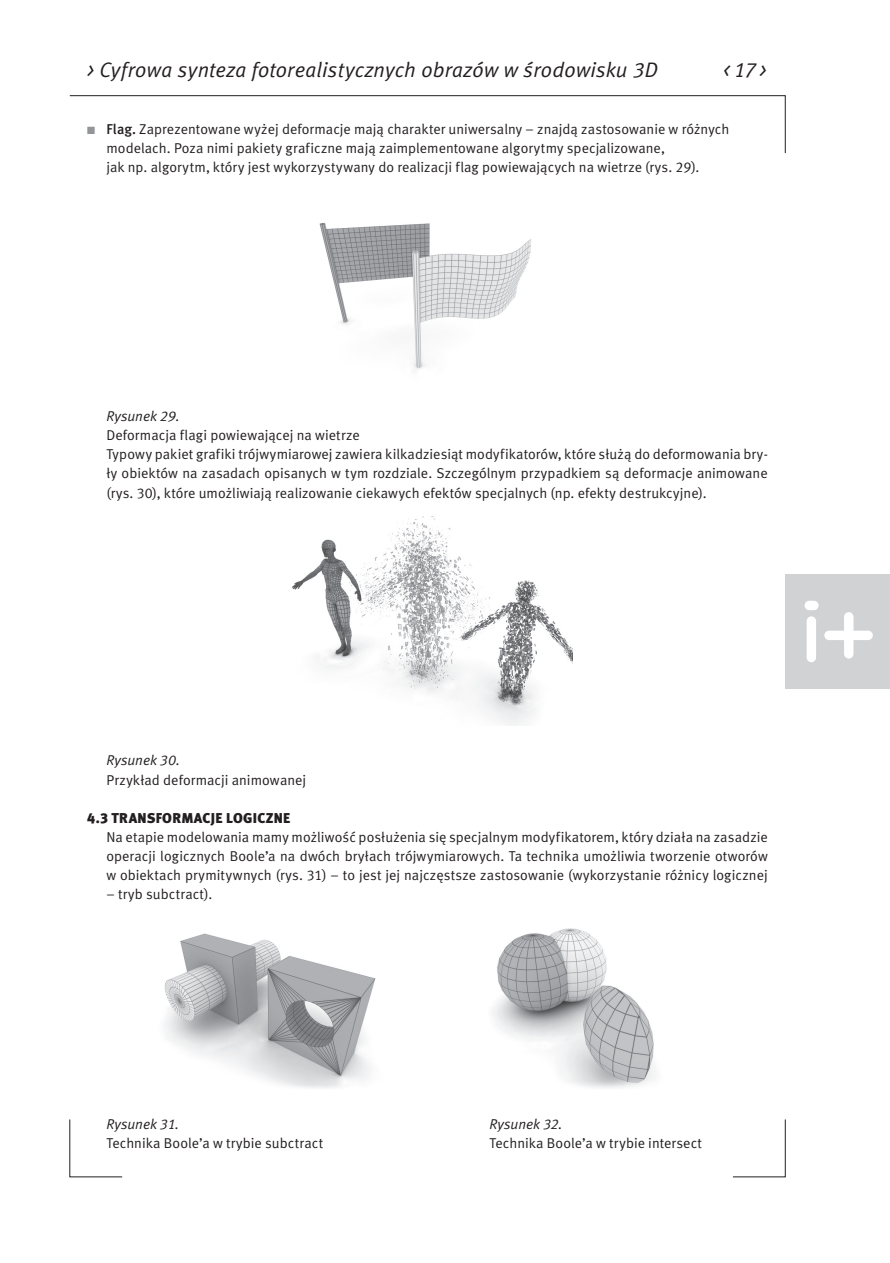
<style>
.page{position:relative;width:890px;height:1263px;background:#fff}
.page>*{position:absolute;margin:0;border:0;box-sizing:border-box;transform-origin:0 0}
.t1{font:italic 21px "Meta Normal CELF";letter-spacing:.01em;color:#231f20}
.t2{font:14.25px/19.2px "Meta Normal CELF";letter-spacing:.005em;color:#231f20}
.t3{font:italic 14.25px "Meta Normal CELF";color:#231f20}
.t4{font:14.25px "Meta Black CELF";letter-spacing:.12em;color:#231f20}
.s1{color:#939598}
.s2{font-family:"Meta Medium CELF"}
</style>
<div class="page">
<svg style="left:69px;top:95px;width:716px;height:58px"></svg>
<svg style="left:69px;top:1119px;width:54px;height:58px"></svg>
<svg style="left:733px;top:1119px;width:52px;height:58px"></svg>
<div style="left:784px;top:574px;width:105px;height:115px;background:#d1d2d4"></div>
<div style="left:806px;top:616px;width:9px;height:46px;background:#fff;border-radius:5px"></div>
<div style="left:804px;top:601px;width:14px;height:9px;background:#fff;border-radius:5px"></div>
<svg style="left:824px;top:612px;width:48px;height:46px"></svg>
<img style="left:319px;top:223px;width:212px;height:147px">
<img style="left:291px;top:517px;width:281px;height:209px">
<img style="left:164px;top:933px;width:212px;height:155px">
<img style="left:492px;top:928px;width:163px;height:160px">
<h1 class="t1" style="left:87px;top:57px;width:572px">&gt; Cyfrowa synteza fotorealistycznych obrazów w środowisku 3D</h1>
<h1 class="t1" style="left:723px;top:57px;width:44px">&lt; 17 &gt;</h1>
<p class="t2" style="left:106px;top:120px;width:624px;text-indent:-19px"><span class="s1">■</span> <span class="s2">Flag.</span> Zaprezentowane wyżej deformacje mają charakter uniwersalny – znajdą zastosowanie w różnych modelach. Poza nimi pakiety graficzne mają zaimplementowane algorytmy specjalizowane,<br>jak np. algorytm, który jest wykorzystywany do realizacji flag powiewających na wietrze (rys. 29).</p>
<p class="t3" style="left:106px;top:408px;width:75px">Rysunek 29.</p>
<p class="t2" style="left:106px;top:426px;width:662px">Deformacja flagi powiewającej na wietrze<br>Typowy pakiet grafiki trójwymiarowej zawiera kilkadziesiąt modyfikatorów, które służą do deformowania bry&shy;ły obiektów na zasadach opisanych w tym rozdziale. Szczególnym przypadkiem są deformacje animowane (rys. 30), które umożliwiają realizowanie ciekawych efektów specjalnych (np. efekty destrukcyjne).</p>
<p class="t3" style="left:106px;top:752px;width:75px">Rysunek 30.</p>
<p class="t2" style="left:106px;top:770px;width:201px">Przykład deformacji animowanej</p>
<p class="t4" style="left:87px;top:809px;width:204px">4.3 TRANSFORMACJ E LOGICZNE</p>
<p class="t2" style="left:106px;top:828px;width:662px;text-align:justify">Na etapie modelowania mamy możliwość posłużenia się specjalnym modyfikatorem, który działa na zasadzie operacji logicznych Boole’a na dwóch bryłach trójwymiarowych. Ta technika umożliwia tworzenie otworów w obiektach prymitywnych (rys. 31) – to jest jej najczęstsze zastosowanie (wykorzystanie różnicy logicznej</p>
<p class="t2" style="left:106px;top:885px;width:107px">– tryb subctract).</p>
<p class="t3" style="left:106px;top:1116px;width:74px">Rysunek 31.</p>
<p class="t3" style="left:489px;top:1116px;width:74px">Rysunek 32.</p>
<p class="t2" style="left:106px;top:1134px;width:218px">Technika Boole’a w trybie subctract</p>
<p class="t2" style="left:489px;top:1134px;width:214px">Technika Boole’a w trybie intersect</p>
</div>
